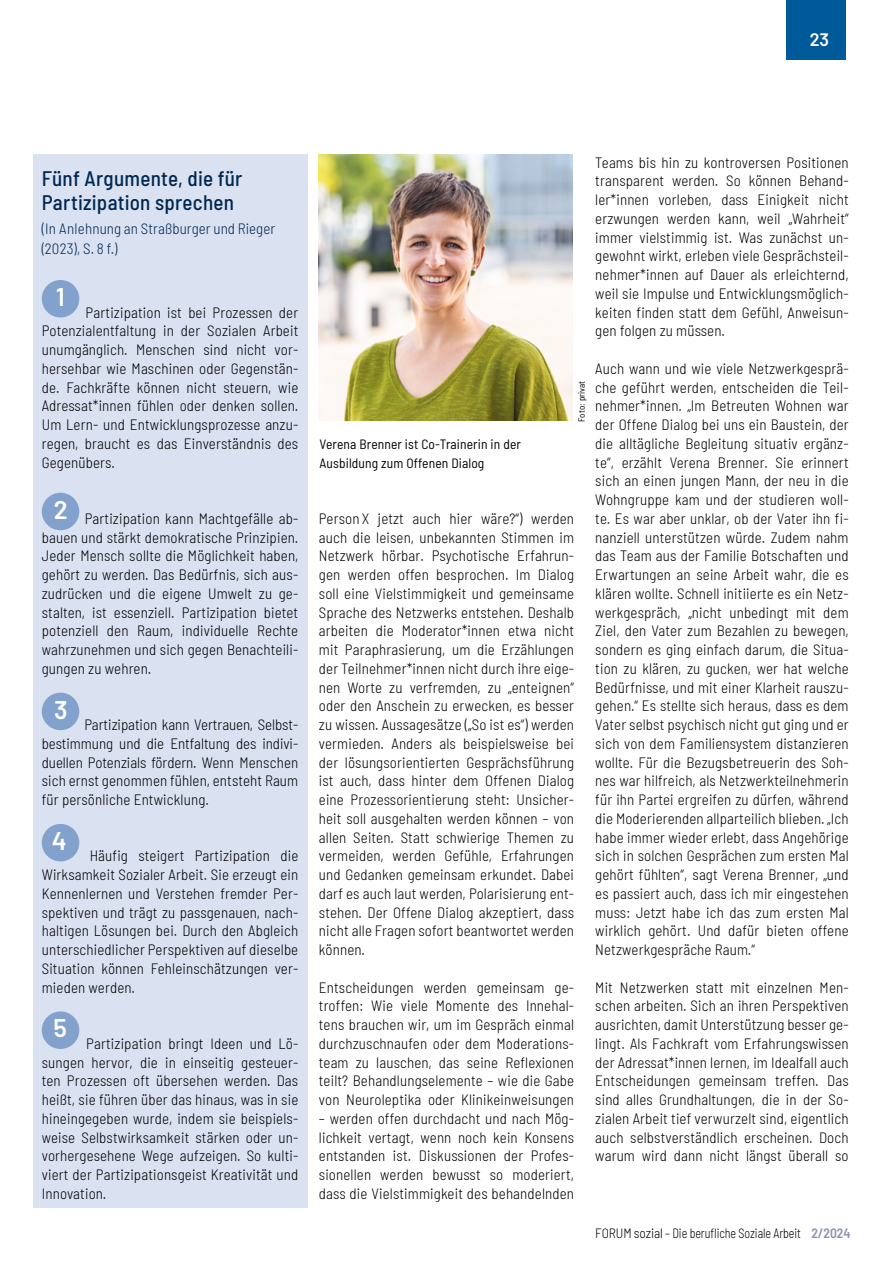
<style>
.page{position:relative;width:893px;height:1263px;background:#fff}
.page>*{position:absolute;margin:0;border:0;box-sizing:border-box;transform-origin:0 0}
.t1{font:600 25.5px "Barlow";color:#fff}
.t2{font:500 semi-condensed 21px/24px "Barlow";letter-spacing:.01em;color:#002851}
.t3{font:600 18px "Barlow";color:#fff}
.t4{font:300 semi-condensed 15px/18.8px "Barlow";letter-spacing:.01em;color:#000;text-align:justify}
.t5{font:300 semi-condensed 15px/19.5px "Barlow";letter-spacing:.005em;color:#002851}
.t6{font:semi-condensed 13.5px/18.8px "Barlow";letter-spacing:.01em;color:#000}
.t7{font:300 semi-condensed 13.5px "Barlow";letter-spacing:-.005em;color:#000}
.t8{font:semi-condensed 9px "Barlow";letter-spacing:.01em;color:#000}
.s1{font-weight:600;color:#8993b0}
</style>
<div class="page">
<div style="left:787px;top:0;width:59px;height:60px;background:#005a9a"></div>
<div style="left:33px;top:154px;width:275px;height:1054px;background:#dae1f1"></div>
<img style="left:319px;top:154px;width:254px;height:267px">
<div style="left:42px;top:280px;width:37px;height:37px;background:#82a1cc;border-radius:50%"></div>
<div style="left:42px;top:493px;width:37px;height:37px;background:#82a1cc;border-radius:50%"></div>
<div style="left:42px;top:693px;width:37px;height:37px;background:#82a1cc;border-radius:50%"></div>
<div style="left:42px;top:824px;width:37px;height:37px;background:#82a1cc;border-radius:50%"></div>
<div style="left:42px;top:1011px;width:37px;height:38px;background:#82a1cc;border-radius:50%"></div>
<p class="t3" style="left:810px;top:26px;width:21px">23</p>
<h2 class="t2" style="left:42px;top:165px;width:202px">Fünf Argumente, die für<br>Partizipation sprechen</h2>
<p class="t5" style="left:42px;top:218px;width:235px">(In Anlehnung an Straßburger und Rieger (2023), S. 8 f.)</p>
<h1 class="t1" style="left:56px;top:278px;width:11px">1</h1>
<p class="t4" style="left:42px;top:302px;width:258px;text-indent:44px">Partizipation ist bei Prozessen der Potenzialentfaltung in der Sozialen Arbeit unumgänglich. Menschen sind nicht vor&shy;hersehbar wie Maschinen oder Gegenstän&shy;de. Fachkräfte können nicht steuern, wie Adressat*innen fühlen oder denken sollen.<br>Um Lern- und Entwicklungsprozesse anzu&shy;regen, braucht es das Einverständnis des Gegenübers.</p>
<p class="t4" style="left:42px;top:508px;width:258px;text-indent:12px"><sup>2</sup> Partizipation kann Machtgefälle ab&shy;bauen und stärkt demokratische Prinzipien.<br>Jeder Mensch sollte die Möglichkeit haben, gehört zu werden. Das Bedürfnis, sich aus&shy;zudrücken und die eigene Umwelt zu ge&shy;stalten, ist essenziell. Partizipation bietet potenziell den Raum, individuelle Rechte wahrzunehmen und sich gegen Benachteili&shy;gungen zu wehren.</p>
<h1 class="t1" style="left:54px;top:691px;width:15px">3</h1>
<p class="t4" style="left:42px;top:714px;width:258px;text-indent:43px">Partizipation kann Vertrauen, Selbst&shy;bestimmung und die Entfaltung des indivi&shy;duellen Potenzials fördern. Wenn Menschen sich ernst genommen fühlen, entsteht Raum für persönliche Entwicklung.</p>
<h1 class="t1" style="left:52px;top:822px;width:16px">4</h1>
<p class="t4" style="left:42px;top:845px;width:258px;text-indent:48px">Häufig steigert Partizipation die Wirksamkeit Sozialer Arbeit. Sie erzeugt ein Kennenlernen und Verstehen fremder Per&shy;spektiven und trägt zu passgenauen, nach&shy;haltigen Lösungen bei. Durch den Abgleich unterschiedlicher Perspektiven auf dieselbe Situation können Fehleinschätzungen ver&shy;mieden werden.</p>
<h1 class="t1" style="left:54px;top:1009px;width:15px">5</h1>
<p class="t4" style="left:42px;top:1033px;width:258px;text-indent:44px">Partizipation bringt Ideen und Lö&shy;sungen hervor, die in einseitig gesteuer&shy;ten Prozessen oft übersehen werden. Das heißt, sie führen über das hinaus, was in sie hineingegeben wurde, indem sie beispiels&shy;weise Selbstwirksamkeit stärken oder un&shy;vorhergesehene Wege aufzeigen. So kulti&shy;viert der Partizipationsgeist Kreativität und Innovation.</p>
<p class="t6" style="left:320px;top:434px;width:203px">Verena Brenner ist Co-Trainerin in der<br>Ausbildung zum Offenen Dialog</p>
<p class="t8" style="left:575px;top:422px;width:42px;rotate:-90deg">Foto: privat</p>
<p class="t4" style="left:319px;top:508px;width:257px">Person X jetzt auch hier wäre?“) werden auch die leisen, unbekannten Stimmen im Netzwerk hörbar. Psychotische Erfahrun&shy;gen werden offen besprochen. Im Dialog soll eine Vielstimmigkeit und gemeinsame Sprache des Netzwerks entstehen. Deshalb arbeiten die Moderator*innen etwa nicht mit Paraphrasierung, um die Erzählungen der Teilnehmer*innen nicht durch ihre eige&shy;nen Worte zu verfremden, zu „enteignen“ oder den Anschein zu erwecken, es besser zu wissen. Aussagesätze („So ist es“) werden vermieden. Anders als beispielsweise bei der lösungsorientierten Gesprächsführung ist auch, dass hinter dem Offenen Dialog eine Prozessorientierung steht: Unsicher&shy;heit soll ausgehalten werden können – von allen Seiten. Statt schwierige Themen zu vermeiden, werden Gefühle, Erfahrungen und Gedanken gemeinsam erkundet. Dabei darf es auch laut werden, Polarisierung ent&shy;stehen. Der Offene Dialog akzeptiert, dass nicht alle Fragen sofort beantwortet werden können.</p>
<p class="t4" style="left:319px;top:977px;width:257px">Entscheidungen werden gemeinsam ge&shy;troffen: Wie viele Momente des Innehal&shy;tens brauchen wir, um im Gespräch einmal durchzuschnaufen oder dem Moderations&shy;team zu lauschen, das seine Reflexionen teilt? Behandlungselemente – wie die Gabe von Neuroleptika oder Klinikeinweisungen</p>
<p class="t4" style="left:319px;top:1108px;width:257px">– werden offen durchdacht und nach Mög&shy;lichkeit vertagt, wenn noch kein Konsens entstanden ist. Diskussionen der Profes&shy;sionellen werden bewusst so moderiert, dass die Vielstimmigkeit des behandelnden</p>
<p class="t4" style="left:595px;top:152px;width:255px">Teams bis hin zu kontroversen Positionen transparent werden. So können Behand&shy;ler*innen vorleben, dass Einigkeit nicht erzwungen werden kann, weil „Wahrheit“ immer vielstimmig ist. Was zunächst un&shy;gewohnt wirkt, erleben viele Gesprächsteil&shy;nehmer*innen auf Dauer als erleichternd, weil sie Impulse und Entwicklungsmöglich&shy;keiten finden statt dem Gefühl, Anweisun&shy;gen folgen zu müssen.</p>
<p class="t4" style="left:595px;top:358px;width:255px">Auch wann und wie viele Netzwerkgesprä&shy;che geführt werden, entscheiden die Teil&shy;nehmer*innen. „Im Betreuten Wohnen war der Offene Dialog bei uns ein Baustein, der die alltägliche Begleitung situativ ergänz&shy;te“, erzählt Verena Brenner. Sie erinnert sich an einen jungen Mann, der neu in die Wohngruppe kam und der studieren woll&shy;te. Es war aber unklar, ob der Vater ihn fi&shy;nanziell unterstützen würde. Zudem nahm das Team aus der Familie Botschaften und Erwartungen an seine Arbeit wahr, die es klären wollte. Schnell initiierte es ein Netz&shy;werkgespräch, „nicht unbedingt mit dem Ziel, den Vater zum Bezahlen zu bewegen, sondern es ging einfach darum, die Situa&shy;tion zu klären, zu gucken, wer hat welche Bedürfnisse, und mit einer Klarheit rauszu&shy;gehen.“ Es stellte sich heraus, dass es dem Vater selbst psychisch nicht gut ging und er sich von dem Familiensystem distanzieren wollte. Für die Bezugsbetreuerin des Soh&shy;nes war hilfreich, als Netzwerkteilnehmerin für ihn Partei ergreifen zu dürfen, während die Moderierenden allparteilich blieben. „Ich habe immer wieder erlebt, dass Angehörige sich in solchen Gesprächen zum ersten Mal gehört fühlten“, sagt Verena Brenner, „und es passiert auch, dass ich mir eingestehen muss: Jetzt habe ich das zum ersten Mal wirklich gehört. Und dafür bieten offene Netzwerkgespräche Raum.“</p>
<p class="t4" style="left:595px;top:977px;width:255px">Mit Netzwerken statt mit einzelnen Men&shy;schen arbeiten. Sich an ihren Perspektiven ausrichten, damit Unterstützung besser ge&shy;lingt. Als Fachkraft vom Erfahrungswissen der Adressat*innen lernen, im Idealfall auch Entscheidungen gemeinsam treffen. Das sind alles Grundhaltungen, die in der So&shy;zialen Arbeit tief verwurzelt sind, eigentlich auch selbstverständlich erscheinen. Doch warum wird dann nicht längst überall so</p>
<p class="t7" style="left:595px;top:1223px;width:257px">FORUM sozial – Die berufliche Soziale Arbeit <span class="s1">2/2024</span></p>
</div>
